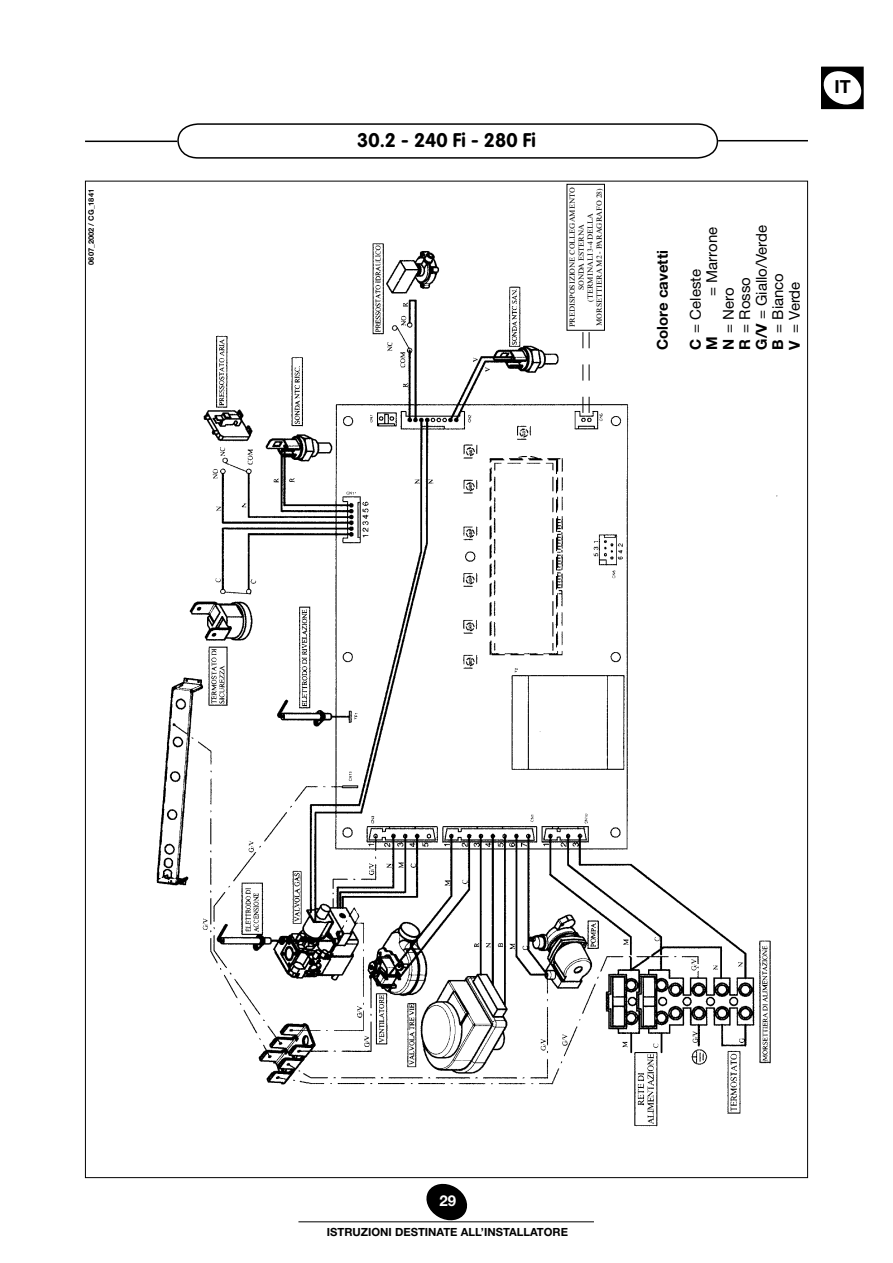
<style>
.page{position:relative;width:893px;height:1263px;background:#fff}
.page>*{position:absolute;margin:0;border:0;box-sizing:border-box;transform-origin:0 0}
.t1{font:700 19.5px "VAG Rounded Std";color:#000}
.t2{font:700 18px "Helvetica Neue LT Std";color:#000}
.t3{font:15px/16.5px "Helvetica Neue LT Std";color:#000}
.t4{font:700 15px "Helvetica Neue LT Std";color:#000}
.t5{font:700 15px "Helvetica Neue LT Std";color:#fff}
.t6{font:700 11.25px "Helvetica Neue LT Std";color:#000}
.t7{font:7.5px/9px "Times New Roman MT Std";color:#000;text-align:center}
.t8{font:700 7.5px "Helvetica Neue LT Std";color:#000}
.s1{font-weight:700}
</style>
<div class="page">
<svg style="left:426px;top:1183px;width:42px;height:38px"></svg>
<hr style="left:298px;top:1221px;width:296px;height:1px;background:#000">
<div style="left:821px;top:67px;width:43px;height:42px;border:2px solid #000"></div>
<svg style="left:821px;top:66px;width:43px;height:42px"></svg>
<svg style="left:177px;top:123px;width:542px;height:36px"></svg>
<hr style="left:718px;top:140px;width:90px;height:1px;background:#000">
<hr style="left:85px;top:141px;width:92px;height:1px;background:#000">
<img style="left:156px;top:238px;width:622px;height:889px">
<div style="left:567px;top:184px;width:38px;height:147px;border:1px solid #000"></div>
<h1 class="t1" style="left:357px;top:128px;width:180px">30.2 - 240 Fi - 280 Fi</h1>
<p class="t8" style="left:87px;top:265px;width:77px;rotate:-90deg">0607_2002 / CG_1841</p>
<p class="t7" style="left:568px;top:327px;width:142px;rotate:-90deg">predisposizione collegamento<br>SONDA esterna<br>(terminali 3-4 della morsettiera M2 - paragrafo 28)</p>
<h2 class="t2" style="left:834px;top:75px;width:9px">IT</h2>
<h3 class="t4" style="left:653px;top:350px;width:101px;rotate:-90deg">COLORE CAVETTI</h3>
<h3 class="t3" style="left:703px;top:350px;width:126px;text-indent:54px;rotate:-90deg">= Marrone<br><span class="s1">N</span> = Nero<br><span class="s1">R</span> = Rosso<br><span class="s1">G/V</span> = Giallo/Verde<br><span class="s1">B</span> = Bianco<br><span class="s1">V</span> = Verde</h3>
<h3 class="t3" style="left:687px;top:350px;width:82px;rotate:-90deg"><span class="s1">C</span> = Celeste<br><span class="s1">M</span></h3>
<h3 class="t5" style="left:439px;top:1191px;width:18px">29</h3>
<h3 class="t6" style="left:327px;top:1225px;width:243px">ISTRUZIONI DESTINATE ALL’INSTALLATORE</h3>
</div>
